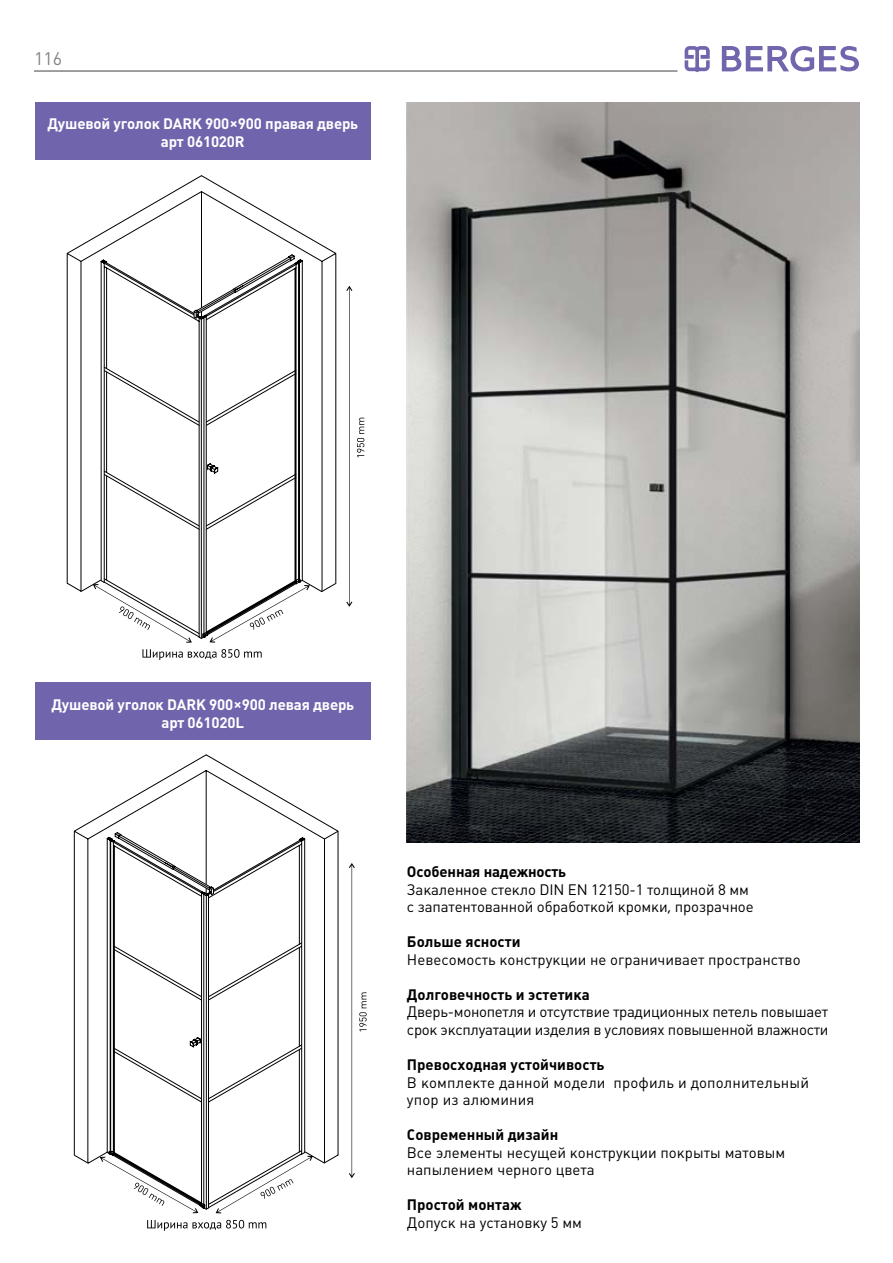
<style>
.page{position:relative;width:893px;height:1263px;background:#fff}
.page>*{position:absolute;margin:0;border:0;box-sizing:border-box;transform-origin:0 0}
.t1{font:18px "Plumb C";color:#808285}
.t2{font:15px/17.5px "Plumb C";color:#000}
.t3{font:700 15px "Plumb C";color:#000}
.t4{font:15px/17.5px "Plumb C";letter-spacing:-.02em;color:#000}
.t5{font:700 15px/18px "Plumb C";letter-spacing:-.01em;color:#fff;text-align:center}
.s1{font-family:"PT Sans"}
</style>
<div class="page">
<hr style="left:34px;top:70px;width:643px;height:2px;background:#808285">
<svg style="left:685px;top:46px;width:25px;height:26px"></svg>
<svg style="left:722px;top:46px;width:137px;height:25px"></svg>
<div style="left:35px;top:102px;width:336px;height:57px;background:#7065ad"></div>
<img style="left:407px;top:102px;width:453px;height:741px">
<div style="left:35px;top:682px;width:336px;height:58px;background:#7065ad"></div>
<svg style="left:346px;top:286px;width:18px;height:321px"></svg>
<svg style="left:66px;top:175px;width:271px;height:417px"></svg>
<svg style="left:209px;top:578px;width:101px;height:65px"></svg>
<svg style="left:100px;top:254px;width:203px;height:385px"></svg>
<svg style="left:101px;top:255px;width:196px;height:65px"></svg>
<svg style="left:142px;top:649px;width:120px;height:11px"></svg>
<svg style="left:349px;top:863px;width:18px;height:315px"></svg>
<svg style="left:73px;top:754px;width:266px;height:410px"></svg>
<svg style="left:100px;top:1150px;width:99px;height:63px"></svg>
<svg style="left:106px;top:831px;width:200px;height:379px"></svg>
<svg style="left:112px;top:833px;width:193px;height:64px"></svg>
<svg style="left:147px;top:1220px;width:119px;height:11px"></svg>
<p class="t1" style="left:34px;top:48px;width:30px">116</p>
<p class="t5" style="left:47px;top:115px;width:312px">Душевой уголок DARK 900<span class="s1">×</span>900 правая дверь арт 061020R</p>
<p class="t5" style="left:51px;top:695px;width:304px">Душевой уголок DARK 900<span class="s1">×</span>900 левая дверь арт 061020L</p>
<p class="t3" style="left:407px;top:863px;width:161px">Особенная надежность</p>
<p class="t2" style="left:407px;top:880px;width:348px">Закаленное стекло DIN EN 12150-1 толщиной 8 мм с запатентованной обработкой кромки, прозрачное</p>
<p class="t3" style="left:407px;top:933px;width:115px">Больше ясности</p>
<p class="t2" style="left:407px;top:951px;width:395px">Невесомость конструкции не ограничивает пространство</p>
<p class="t3" style="left:407px;top:986px;width:184px">Долговечность и эстетика</p>
<p class="t4" style="left:407px;top:1003px;width:423px">Дверь-монопетля и отсутствие традиционных петель повышает срок эксплуатации изделия в условиях повышенной влажности</p>
<p class="t3" style="left:407px;top:1056px;width:199px">Превосходная устойчивость</p>
<p class="t2" style="left:407px;top:1073px;width:404px">В комплекте данной модели профиль и дополнительный упор из алюминия</p>
<p class="t3" style="left:407px;top:1126px;width:153px">Современный дизайн</p>
<p class="t2" style="left:407px;top:1144px;width:380px">Все элементы несущей конструкции покрыты матовым напылением черного цвета</p>
<p class="t3" style="left:407px;top:1196px;width:116px">Простой монтаж</p>
<p class="t2" style="left:407px;top:1214px;width:177px">Допуск на установку 5 мм</p>
</div>
